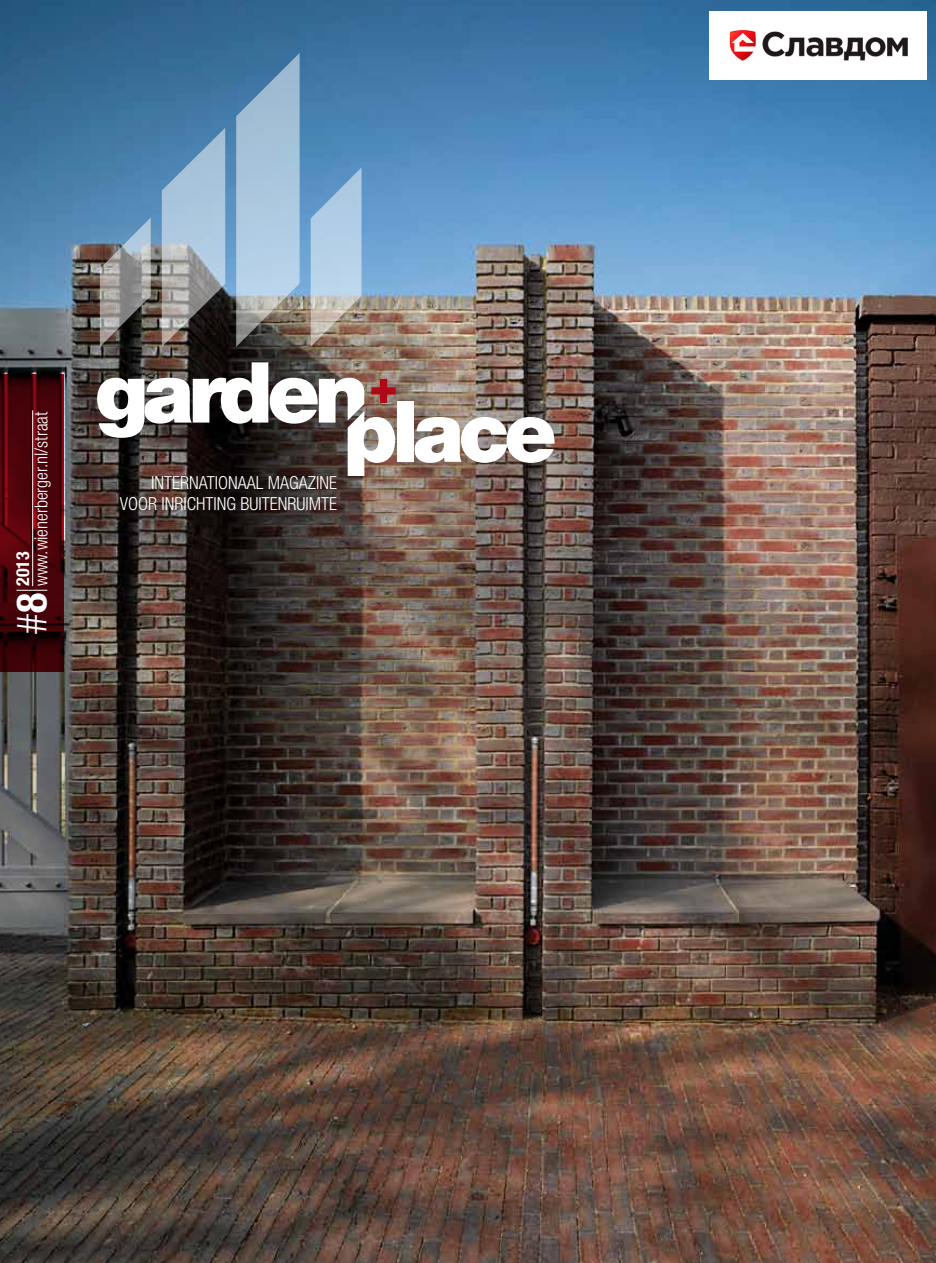
<style>
.page{position:relative;width:936px;height:1263px;background:#fff}
.page>*{position:absolute;margin:0;border:0;box-sizing:border-box;transform-origin:0 0}
.t1{font:300 condensed 42px "Helvetica Neue LT Pro";color:#fff}
.t2{font:300 condensed 18px/21px "Helvetica Neue LT Pro";color:#fff;text-align:right}
.t3{font:700 condensed 18px "Helvetica Neue LT Pro";color:#fff}
.s1{font-weight:700}
</style>
<div class="page">
<img style="left:0;top:0;width:935px;height:1263px">
<svg style="left:311px;top:167px;width:50px;height:180px;background:#a5b8ca"></svg>
<svg style="left:100px;top:218px;width:51px;height:129px;background:#7d8489"></svg>
<svg style="left:162px;top:128px;width:63px;height:219px;background:#889bab"></svg>
<svg style="left:236px;top:53px;width:63px;height:294px;background:#96b0c4"></svg>
<svg style="left:0;top:374px;width:64px;height:298px;background:#47030a"></svg>
<hr style="left:32px;top:410px;width:1px;height:176px;background:#fff">
<hr style="left:16px;top:590px;width:31px;height:1px;background:#fff">
<div style="left:397px;top:402px;width:16px;height:60px;background:#fff"></div>
<svg style="left:414px;top:417px;width:140px;height:46px"></svg>
<svg style="left:97px;top:362px;width:298px;height:114px"></svg>
<img style="left:709px;top:11px;width:217px;height:69px">
<p class="t2" style="left:30px;top:586px;width:176px;rotate:-90deg">WWW.WIENERBERGER.NL/STRAAT</p>
<h1 class="t1" style="left:8px;top:634px;width:42px;rotate:-90deg">#<span class="s1">8</span></h1>
<p class="t3" style="left:12px;top:586px;width:36px;rotate:-90deg">2013</p>
<p class="t2" style="left:120px;top:472px;width:219px">INTERNATIONAAL MAGAZINE<br>VOOR INRICHTING BUITENRUIMTE</p>
</div>
